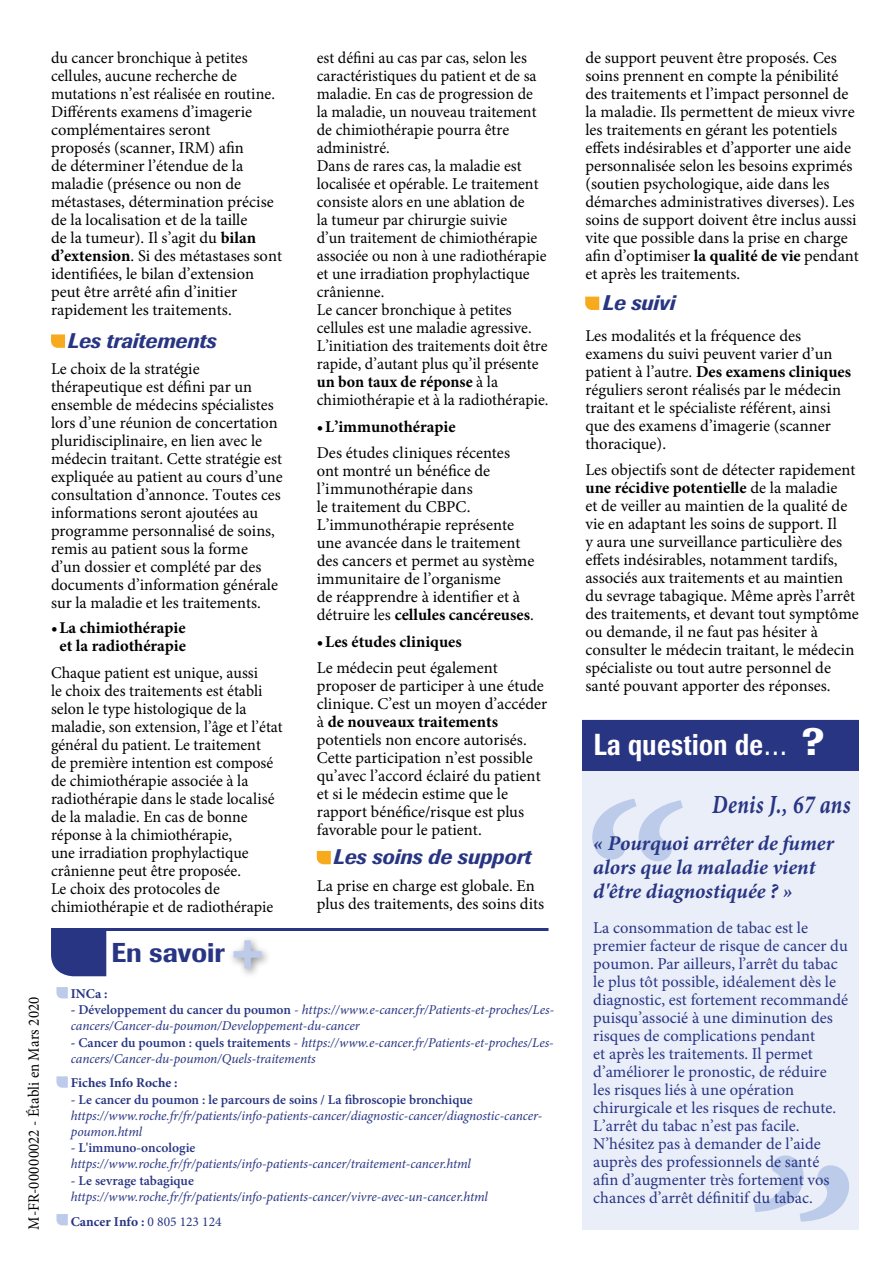
<style>
.page{position:relative;width:893px;height:1263px;background:#fff}
.page>*{position:absolute;margin:0;border:0;box-sizing:border-box;transform-origin:0 0}
.t1{font:500 30px "Imago";letter-spacing:.02em;color:#fff;scale:.8 1}
.t2{font:500 27px "Imago";color:#283583}
.t3{font:italic 700 26.25px "Minion Pro";letter-spacing:.025em;color:#283583;scale:.8 1}
.t4{font:italic 700 21px/24px "Minion Pro";color:#283583}
.t5{font:italic 500 21px "Imago";color:#283583}
.t6{font:16.5px/18px "Minion Pro";color:#000}
.t7{font:16.5px/18px "Minion Pro";color:#283583}
.t8{font:700 16.5px/18px "Minion Pro";color:#000;text-align:center}
.t9{font:15.75px "Minion Pro";letter-spacing:.01em;color:#000;scale:.95 1}
.t10{font:italic 13.5px/16.2px "Minion Pro";letter-spacing:-.005em;color:#283583}
.t11{font:600 13.5px "Minion Pro";color:#283583}
.t12{font:700 13.5px "Minion Pro";color:#283583}
.s1{font-weight:700}
.s2{font-weight:700;font-style:normal}
.s3{font-weight:600;font-style:normal}
.s4{font-style:normal}
.s5{font-size:41.25px}
</style>
<div class="page">
<svg style="left:51px;top:334px;width:14px;height:14px"></svg>
<svg style="left:585px;top:297px;width:14px;height:13px"></svg>
<svg style="left:317px;top:851px;width:14px;height:13px"></svg>
<div style="left:51px;top:931px;width:55px;height:45px;background:#283583"></div>
<hr style="left:51px;top:928px;width:498px;height:3px;background:#283583">
<div style="left:228px;top:935px;width:44px;height:44px;background:#000;opacity:.45"></div>
<svg style="left:233px;top:939px;width:29px;height:30px"></svg>
<svg style="left:56px;top:987px;width:12px;height:11px"></svg>
<svg style="left:56px;top:1076px;width:12px;height:12px"></svg>
<div style="left:583px;top:720px;width:276px;height:510px;background:#e9eef9"></div>
<svg style="left:592px;top:798px;width:91px;height:63px"></svg>
<svg style="left:754px;top:1155px;width:95px;height:66px"></svg>
<div style="left:583px;top:720px;width:276px;height:50px;background:#283583"></div>
<svg style="left:56px;top:1214px;width:12px;height:11px"></svg>
<p class="t9" style="left:23px;top:1229px;width:246px;rotate:-90deg">M-FR-00000022 - Établi en Mars 2020</p>
<p class="t6" style="left:51px;top:49px;width:233px">du cancer bronchique à petites cellules, aucune recherche de mutations n’est réalisée en routine.<br>Différents examens d’imagerie complémentaires seront<br>proposés (scanner, IRM) afin<br>de déterminer l’étendue de la maladie (présence ou non de métastases, détermination précise de la localisation et de la taille<br>de la tumeur). Il s’agit du <span class="s1">bilan d’extension</span>. Si des métastases sont identifiées, le bilan d’extension peut être arrêté afin d’initier rapidement les traitements.</p>
<p class="t5" style="left:68px;top:327px;width:150px">Les traitements</p>
<p class="t6" style="left:51px;top:360px;width:233px">Le choix de la stratégie thérapeutique est défini par un ensemble de médecins spécialistes lors d’une réunion de concertation pluridisciplinaire, en lien avec le médecin traitant. Cette stratégie est expliquée au patient au cours d’une consultation d’annonce. Toutes ces informations seront ajoutées au programme personnalisé de soins, remis au patient sous la forme<br>d’un dossier et complété par des documents d’information générale sur la maladie et les traitements.</p>
<p class="t8" style="left:51px;top:619px;width:136px">•La chimiothérapie et la radiothérapie</p>
<p class="t6" style="left:51px;top:663px;width:233px">Chaque patient est unique, aussi<br>le choix des traitements est établi selon le type histologique de la maladie, son extension, l’âge et l’état général du patient. Le traitement<br>de première intention est composé de chimiothérapie associée à la radiothérapie dans le stade localisé de la maladie. En cas de bonne réponse à la chimiothérapie,<br>une irradiation prophylactique crânienne peut être proposée.<br>Le choix des protocoles de chimiothérapie et de radiothérapie</p>
<h2 class="t2" style="left:112px;top:935px;width:115px">En savoir</h2>
<p class="t6" style="left:317px;top:49px;width:233px">est défini au cas par cas, selon les caractéristiques du patient et de sa maladie. En cas de progression de<br>la maladie, un nouveau traitement de chimiothérapie pourra être administré.<br>Dans de rares cas, la maladie est localisée et opérable. Le traitement consiste alors en une ablation de<br>la tumeur par chirurgie suivie<br>d’un traitement de chimiothérapie associée ou non à une radiothérapie et une irradiation prophylactique crânienne.<br>Le cancer bronchique à petites cellules est une maladie agressive.<br>L’initiation des traitements doit être rapide, d’autant plus qu’il présente <span class="s1">un bon taux de réponse</span> à la chimiothérapie et à la radiothérapie.</p>
<p class="t8" style="left:317px;top:417px;width:140px">•L’immunothérapie</p>
<p class="t6" style="left:317px;top:444px;width:219px">Des études cliniques récentes ont montré un bénéfice de l’immunothérapie dans<br>le traitement du CBPC.<br>L’immunothérapie représente une avancée dans le traitement des cancers et permet au système immunitaire de l’organisme<br>de réapprendre à identifier et à détruire les <span class="s1">cellules cancéreuses</span>.</p>
<p class="t8" style="left:317px;top:632px;width:146px">•Les études cliniques</p>
<p class="t6" style="left:317px;top:659px;width:232px">Le médecin peut également proposer de participer à une étude clinique. C’est un moyen d’accéder à <span class="s1">de nouveaux traitements </span>potentiels non encore autorisés.<br>Cette participation n’est possible qu’avec l’accord éclairé du patient et si le médecin estime que le rapport bénéfice/risque est plus favorable pour le patient.</p>
<p class="t5" style="left:334px;top:843px;width:200px">Les soins de support</p>
<p class="t6" style="left:317px;top:877px;width:229px">La prise en charge est globale. En plus des traitements, des soins dits</p>
<p class="t12" style="left:71px;top:984px;width:38px">INCa :</p>
<p class="t10" style="left:71px;top:1002px;width:485px"><span class="s2">-</span> <span class="s3">Développement du cancer du poumon</span> <span class="s4">-</span> https://www.e-cancer.fr/Patients-et-proches/Les&shy;cancers/Cancer-du-poumon/Developpement-du-cancer</p>
<p class="t10" style="left:71px;top:1034px;width:484px"><span class="s2">-</span> <span class="s3">Cancer du poumon : quels traitements</span> <span class="s4">-</span> https://www.e-cancer.fr/Patients-et-proches/Les&shy;cancers/Cancer-du-poumon/Quels-traitements</p>
<p class="t12" style="left:71px;top:1073px;width:108px">Fiches Info Roche :</p>
<p class="t11" style="left:71px;top:1090px;width:403px">- Le cancer du poumon : le parcours de soins / La fibroscopie bronchique</p>
<p class="t10" style="left:71px;top:1107px;width:473px">https://www.roche.fr/fr/patients/info-patients-cancer/diagnostic-cancer/diagnostic-cancer&shy;poumon.html</p>
<p class="t11" style="left:71px;top:1138px;width:126px">- L'immuno-oncologie</p>
<p class="t10" style="left:71px;top:1156px;width:402px">https://www.roche.fr/fr/patients/info-patients-cancer/traitement-cancer.html</p>
<p class="t11" style="left:71px;top:1171px;width:125px">- Le sevrage tabagique</p>
<p class="t10" style="left:71px;top:1184px;width:419px;line-height:24.8px">https://www.roche.fr/fr/patients/info-patients-cancer/vivre-avec-un-cancer.html<br><span class="s2">Cancer Info :</span> <span class="s4">0 805 123 124</span></p>
<p class="t6" style="left:585px;top:49px;width:275px">de support peuvent être proposés. Ces soins prennent en compte la pénibilité des traitements et l’impact personnel de la maladie. Ils permettent de mieux vivre les traitements en gérant les potentiels effets indésirables et d’apporter une aide personnalisée selon les besoins exprimés (soutien psychologique, aide dans les démarches administratives diverses). Les soins de support doivent être inclus aussi vite que possible dans la prise en charge afin d’optimiser <span class="s1">la qualité de vie</span> pendant et après les traitements.</p>
<p class="t5" style="left:603px;top:289px;width:74px">Le suivi</p>
<p class="t6" style="left:585px;top:326px;width:267px">Les modalités et la fréquence des examens du suivi peuvent varier d’un patient à l’autre. <span class="s1">Des examens cliniques </span>réguliers seront réalisés par le médecin traitant et le spécialiste référent, ainsi que des examens d’imagerie (scanner thoracique).</p>
<p class="t6" style="left:585px;top:461px;width:275px">Les objectifs sont de détecter rapidement <span class="s1">une récidive potentielle</span> de la maladie<br>et de veiller au maintien de la qualité de vie en adaptant les soins de support. Il<br>y aura une surveillance particulière des effets indésirables, notamment tardifs, associés aux traitements et au maintien du sevrage tabagique. Même après l’arrêt des traitements, et devant tout symptôme ou demande, il ne faut pas hésiter à consulter le médecin traitant, le médecin spécialiste ou tout autre personnel de santé pouvant apporter des réponses.</p>
<h1 class="t1" style="left:594px;top:725px;width:290px">La question de… <span class="s5">?</span></h1>
<h3 class="t3" style="left:712px;top:785px;width:174px">Denis J., 67 ans</h3>
<p class="t4" style="left:593px;top:830px;width:242px">« Pourquoi arrêter de fumer alors que la maladie vient d'être diagnostiquée ? »</p>
<p class="t7" style="left:593px;top:918px;width:256px">La consommation de tabac est le premier facteur de risque de cancer du poumon. Par ailleurs, l’arrêt du tabac le plus tôt possible, idéalement dès le diagnostic, est fortement recommandé puisqu’associé à une diminution des risques de complications pendant<br>et après les traitements. Il permet d’améliorer le pronostic, de réduire les risques liés à une opération chirurgicale et les risques de rechute.<br>L’arrêt du tabac n’est pas facile.<br>N’hésitez pas à demander de l’aide auprès des professionnels de santé afin d’augmenter très fortement vos chances d’arrêt définitif du tabac.</p>
</div>
